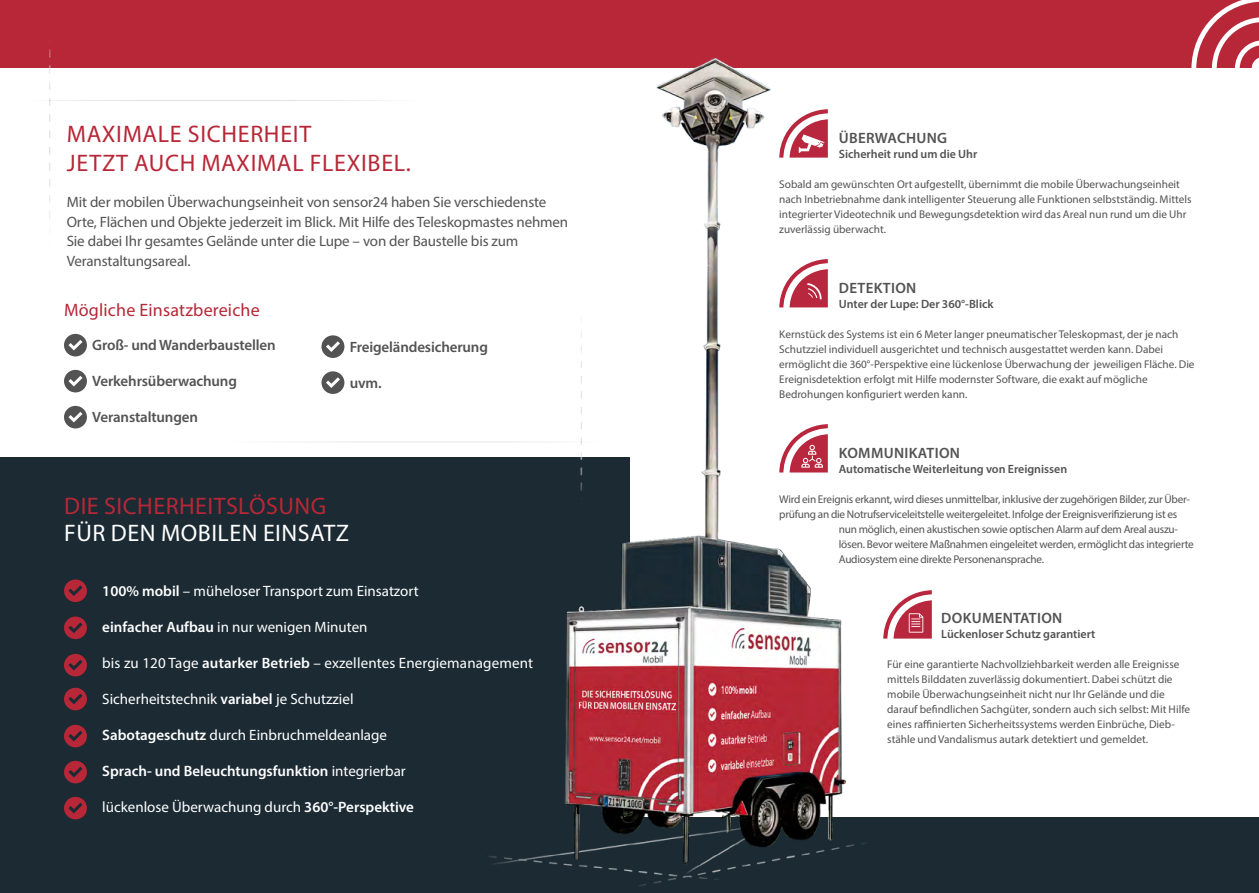
<style>
.page{position:relative;width:1259px;height:893px;background:#fff}
.page>*{position:absolute;margin:0;border:0;box-sizing:border-box;transform-origin:0 0}
.t1{font:24px/28.8px "Myriad Pro";letter-spacing:.03em;color:#b72737}
.t2{font:24px "Myriad Pro";letter-spacing:.02em;color:#fff}
.t3{font:18px "Myriad Pro";letter-spacing:.01em;color:#b72737}
.t4{font:15px "Myriad Pro";color:#fff}
.t5{font:15px/19.5px "Myriad Pro";letter-spacing:-.01em;color:#545354}
.t6{font:600 15px "Myriad Pro";letter-spacing:-.01em;color:#545354}
.t7{font:600 15px "Myriad Pro";letter-spacing:.02em;color:#545354}
.t8{font:600 15px "Myriad Pro";color:#fff}
.t9{font:600 12px "Myriad Pro";color:#545354}
.t10{font:11.25px/15px "Myriad Pro";color:#545354}
.t11{font:11.25px "Myriad Pro";letter-spacing:-.02em;color:#545354}
.s1{font-weight:600}
.s2{font-weight:400}
</style>
<div class="page">
<div style="left:0;top:0;width:1259px;height:68px;background:#b72737"></div>
<div style="left:625px;top:817px;width:634px;height:76px;background:#1b2a33"></div>
<div style="left:0;top:458px;width:629px;height:435px;background:#1b2a33"></div>
<svg style="left:1191px;top:0;width:68px;height:68px"></svg>
<img style="left:525px;top:58px;width:341px;height:828px">
<img style="left:49px;top:40px;width:336px;height:179px">
<img style="left:230px;top:304px;width:370px;height:198px">
<svg style="left:883px;top:590px;width:49px;height:49px"></svg>
<svg style="left:64px;top:579px;width:23px;height:23px"></svg>
<svg style="left:64px;top:617px;width:23px;height:22px"></svg>
<svg style="left:64px;top:654px;width:23px;height:22px"></svg>
<svg style="left:64px;top:688px;width:23px;height:22px"></svg>
<svg style="left:64px;top:725px;width:23px;height:22px"></svg>
<svg style="left:64px;top:761px;width:23px;height:22px"></svg>
<svg style="left:64px;top:797px;width:23px;height:22px"></svg>
<svg style="left:64px;top:334px;width:23px;height:22px"></svg>
<svg style="left:64px;top:370px;width:23px;height:22px"></svg>
<svg style="left:64px;top:406px;width:23px;height:22px"></svg>
<svg style="left:321px;top:335px;width:23px;height:23px"></svg>
<svg style="left:321px;top:371px;width:23px;height:23px"></svg>
<svg style="left:779px;top:109px;width:49px;height:49px"></svg>
<svg style="left:779px;top:259px;width:49px;height:48px"></svg>
<svg style="left:779px;top:424px;width:49px;height:48px"></svg>
<h1 class="t1" style="left:67px;top:119px;width:345px">MAXIMALE SICHERHEIT<br>JETZT AUCH MAXIMAL FLEXIBEL.</h1>
<p class="t5" style="left:67px;top:192px;width:503px">Mit der mobilen Überwachungseinheit von sensor24 haben Sie verschiedenste Orte, Flächen und Objekte jederzeit im Blick. Mit Hilfe des Teleskopmastes nehmen Sie dabei Ihr gesamtes Gelände unter die Lupe – von der Baustelle bis zum Veranstaltungsareal.</p>
<h2 class="t3" style="left:64px;top:299px;width:197px">Mögliche Einsatzbereiche</h2>
<h3 class="t6" style="left:92px;top:336px;width:185px">Groß- und Wanderbaustellen</h3>
<h3 class="t6" style="left:92px;top:372px;width:146px">Verkehrsüberwachung</h3>
<h3 class="t6" style="left:92px;top:408px;width:107px">Veranstaltungen</h3>
<h3 class="t6" style="left:350px;top:337px;width:140px">Freigeländesicherung</h3>
<h3 class="t6" style="left:350px;top:373px;width:33px">uvm.</h3>
<h1 class="t1" style="left:64px;top:491px;width:263px">DIE SICHERHEITSLÖSUNG</h1>
<h1 class="t2" style="left:64px;top:518px;width:286px">FÜR DEN MOBILEN EINSATZ</h1>
<h3 class="t4" style="left:102px;top:582px;width:318px"><span class="s1">100% mobil</span> – müheloser Transport zum Einsatzort</h3>
<h3 class="t4" style="left:102px;top:618px;width:267px"><span class="s1">einfacher Aufbau</span> in nur wenigen Minuten</h3>
<h3 class="t4" style="left:102px;top:654px;width:432px">bis zu 120 Tage <span class="s1">autarker Betrieb</span> – exzellentes Energiemanagement</h3>
<h3 class="t4" style="left:102px;top:690px;width:253px">Sicherheitstechnik <span class="s1">variabel</span> je Schutzziel</h3>
<h3 class="t4" style="left:102px;top:726px;width:286px"><span class="s1">Sabotageschutz</span> durch Einbruchmeldeanlage</h3>
<h3 class="t8" style="left:102px;top:761px;width:305px">Sprach- und Beleuchtungsfunktion <span class="s2">integrierbar</span></h3>
<h3 class="t4" style="left:102px;top:798px;width:313px">lückenlose Überwachung durch <span class="s1">360°-Perspektive</span></h3>
<h3 class="t7" style="left:839px;top:128px;width:110px">ÜBERWACHUNG</h3>
<p class="t9" style="left:839px;top:146px;width:140px">Sicherheit rund um die Uhr</p>
<p class="t10" style="left:779px;top:176px;width:414px">Sobald am gewünschten Ort aufgestellt, übernimmt die mobile Überwachungseinheit nach Inbetriebnahme dank intelligenter Steuerung alle Funktionen selbstständig. Mittels integrierter Videotechnik und Bewegungsdetektion wird das Areal nun rund um die Uhr zuverlässig überwacht.</p>
<h3 class="t7" style="left:839px;top:278px;width:79px">DETEKTION</h3>
<p class="t9" style="left:839px;top:296px;width:156px">Unter der Lupe: Der 360°-Blick</p>
<p class="t10" style="left:779px;top:326px;width:417px">Kernstück des Systems ist ein 6 Meter langer pneumatischer Teleskopmast, der je nach Schutzziel individuell ausgerichtet und technisch ausgestattet werden kann. Dabei ermöglicht die 360°-Perspektive eine lückenlose Überwachung der jeweiligen Fläche. Die Ereignisdetektion erfolgt mit Hilfe modernster Software, die exakt auf mögliche Bedrohungen konfiguriert werden kann.</p>
<h3 class="t7" style="left:839px;top:443px;width:123px">KOMMUNIKATION</h3>
<p class="t9" style="left:839px;top:461px;width:230px">Automatische Weiterleitung von Ereignissen</p>
<p class="t11" style="left:779px;top:492px;width:412px">Wird ein Ereignis erkannt, wird dieses unmittelbar, inklusive der zugehörigen Bilder, zur Über-</p>
<p class="t11" style="left:779px;top:507px;width:399px">prüfung an die Notrufserviceleitstelle weitergeleitet. Infolge der Ereignisverifizierung ist es</p>
<p class="t11" style="left:839px;top:522px;width:341px">nun möglich, einen akustischen sowie optischen Alarm auf dem Areal auszu-</p>
<p class="t11" style="left:839px;top:537px;width:356px">lösen. Bevor weitere Maßnahmen eingeleitet werden, ermöglicht das integrierte</p>
<p class="t11" style="left:839px;top:552px;width:207px">Audiosystem eine direkte Personenansprache.</p>
<h3 class="t7" style="left:941px;top:608px;width:123px">DOKUMENTATION</h3>
<p class="t9" style="left:941px;top:626px;width:156px">Lückenloser Schutz garantiert</p>
<p class="t10" style="left:887px;top:656px;width:304px">Für eine garantierte Nachvollziehbarkeit werden alle Ereignisse mittels Bilddaten zuverlässig dokumentiert. Dabei schützt die mobile Überwachungseinheit nicht nur Ihr Gelände und die darauf befindlichen Sachgüter, sondern auch sich selbst: Mit Hilfe eines raffinierten Sicherheitssystems werden Einbrüche, Dieb&shy;stähle und Vandalismus autark detektiert und gemeldet.</p>
</div>
